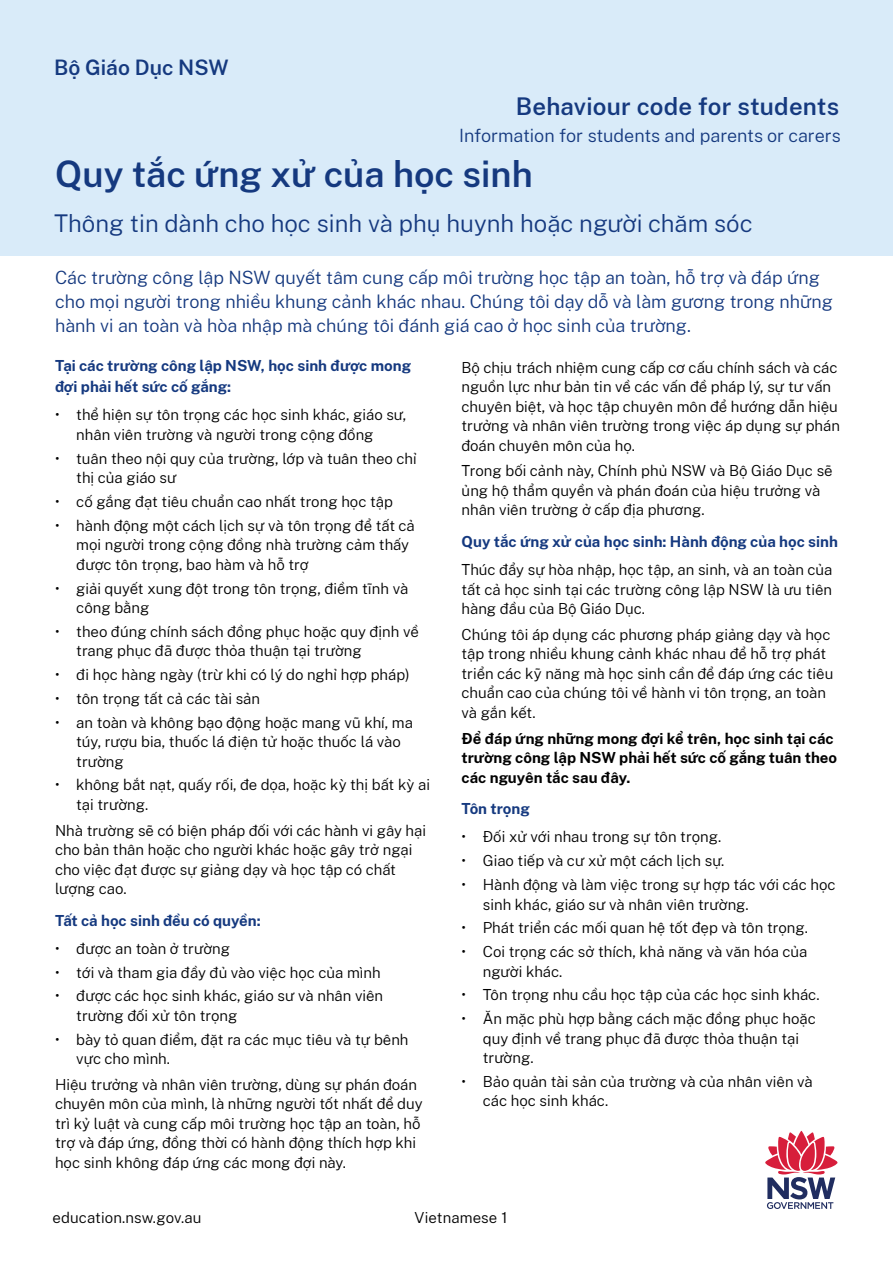
<style>
.page{position:relative;width:893px;height:1263px;background:#fff}
.page>*{position:absolute;margin:0;border:0;box-sizing:border-box;transform-origin:0 0}
.t1{font:600 36px "Public Sans";color:#15397f}
.t2{font:300 24px "Public Sans";color:#15397f}
.t3{font:600 24px "Public Sans";letter-spacing:.01em;color:#15397f}
.t4{font:600 21px "Public Sans";color:#15397f}
.Intro_heading{font:300 18px/24px "Public Sans";color:#15397f}
.Body_text{font:300 15px/19.5px "Public Sans";color:#000}
.t5{font:700 15px/21px "Public Sans";color:#15397f}
.Body_text-2{font:700 15px/19.5px "Public Sans";color:#000}
</style>
<div class="page">
<div style="left:0;top:0;width:893px;height:255px;background:#d9ebf9"></div>
<svg style="left:765px;top:1130px;width:73px;height:79px"></svg>
<p class="t4" style="left:54px;top:52px;width:176px">Bộ Giáo Dục NSW</p>
<h2 class="t3" style="left:516px;top:89px;width:325px">Behaviour code for students</h2>
<p class="Intro_heading" style="left:459px;top:123px;width:383px">Information for students and parents or carers</p>
<h1 class="t1" style="left:55px;top:148px;width:479px">Quy tắc ứng xử của học sinh</h1>
<h2 class="t2" style="left:54px;top:207px;width:700px">Thông tin dành cho học sinh và phụ huynh hoặc người chăm sóc</h2>
<p class="Intro_heading" style="left:55px;top:265px;width:779px">Các trường công lập NSW quyết tâm cung cấp môi trường học tập an toàn, hỗ trợ và đáp ứng cho mọi người trong nhiều khung cảnh khác nhau. Chúng tôi dạy dỗ và làm gương trong những hành vi an toàn và hòa nhập mà chúng tôi đánh giá cao ở học sinh của trường.</p>
<h3 class="t5" style="left:55px;top:354px;width:358px">Tại các trường công lập NSW, học sinh được mong đợi phải hết sức cố gắng:</h3>
<p class="Body_text" style="left:76px;top:405px;width:331px;text-indent:-21px">• thể hiện sự tôn trọng các học sinh khác, giáo sư, nhân viên trường và người trong cộng đồng</p>
<p class="Body_text" style="left:76px;top:448px;width:342px;text-indent:-21px">• tuân theo nội quy của trường, lớp và tuân theo chỉ thị của giáo sư</p>
<p class="Body_text" style="left:55px;top:491px;width:339px">• cố gắng đạt tiêu chuẩn cao nhất trong học tập</p>
<p class="Body_text" style="left:76px;top:515px;width:340px;text-indent:-21px">• hành động một cách lịch sự và tôn trọng để tất cả mọi người trong cộng đồng nhà trường cảm thấy được tôn trọng, bao hàm và hỗ trợ</p>
<p class="Body_text" style="left:76px;top:578px;width:334px;text-indent:-21px">• giải quyết xung đột trong tôn trọng, điềm tĩnh và công bằng</p>
<p class="Body_text" style="left:76px;top:621px;width:344px;text-indent:-21px">• theo đúng chính sách đồng phục hoặc quy định về trang phục đã được thỏa thuận tại trường</p>
<p class="Body_text" style="left:55px;top:664px;width:356px">• đi học hàng ngày (trừ khi có lý do nghỉ hợp pháp)</p>
<p class="Body_text" style="left:55px;top:688px;width:207px">• tôn trọng tất cả các tài sản</p>
<p class="Body_text" style="left:76px;top:712px;width:338px;text-indent:-21px">• an toàn và không bạo động hoặc mang vũ khí, ma túy, rượu bia, thuốc lá điện tử hoặc thuốc lá vào trường</p>
<p class="Body_text" style="left:76px;top:774px;width:355px;text-indent:-21px">• không bắt nạt, quấy rối, đe dọa, hoặc kỳ thị bất kỳ ai tại trường.</p>
<p class="Body_text" style="left:55px;top:820px;width:373px">Nhà trường sẽ có biện pháp đối với các hành vi gây hại cho bản thân hoặc cho người khác hoặc gây trở ngại cho việc đạt được sự giảng dạy và học tập có chất lượng cao.</p>
<h3 class="t5" style="left:55px;top:909px;width:207px">Tất cả học sinh đều có quyền:</h3>
<p class="Body_text" style="left:55px;top:938px;width:177px">• được an toàn ở trường</p>
<p class="Body_text" style="left:55px;top:962px;width:327px">• tới và tham gia đầy đủ vào việc học của mình</p>
<p class="Body_text" style="left:76px;top:985px;width:308px;text-indent:-21px">• được các học sinh khác, giáo sư và nhân viên trường đối xử tôn trọng</p>
<p class="Body_text" style="left:76px;top:1029px;width:334px;text-indent:-21px">• bày tỏ quan điểm, đặt ra các mục tiêu và tự bênh vực cho mình.</p>
<p class="Body_text" style="left:55px;top:1074px;width:369px">Hiệu trưởng và nhân viên trường, dùng sự phán đoán chuyên môn của mình, là những người tốt nhất để duy trì kỷ luật và cung cấp môi trường học tập an toàn, hỗ trợ và đáp ứng, đồng thời có hành động thích hợp khi học sinh không đáp ứng các mong đợi này.</p>
<p class="Body_text" style="left:462px;top:357px;width:380px">Bộ chịu trách nhiệm cung cấp cơ cấu chính sách và các nguồn lực như bản tin về các vấn đề pháp lý, sự tư vấn chuyên biệt, và học tập chuyên môn để hướng dẫn hiệu trưởng và nhân viên trường trong việc áp dụng sự phán đoán chuyên môn của họ.</p>
<p class="Body_text" style="left:462px;top:461px;width:373px">Trong bối cảnh này, Chính phủ NSW và Bộ Giáo Dục sẽ ủng hộ thẩm quyền và phán đoán của hiệu trưởng và nhân viên trường ở cấp địa phương.</p>
<h3 class="t5" style="left:462px;top:530px;width:378px">Quy tắc ứng xử của học sinh: Hành động của học sinh</h3>
<p class="Body_text" style="left:462px;top:559px;width:372px;text-align:justify">Thúc đẩy sự hòa nhập, học tập, an sinh, và an toàn của tất cả học sinh tại các trường công lập NSW là ưu tiên hàng đầu của Bộ Giáo Dục.</p>
<p class="Body_text" style="left:462px;top:624px;width:373px">Chúng tôi áp dụng các phương pháp giảng dạy và học tập trong nhiều khung cảnh khác nhau để hỗ trợ phát triển các kỹ năng mà học sinh cần để đáp ứng các tiêu chuẩn cao của chúng tôi về hành vi tôn trọng, an toàn và gắn kết.</p>
<p class="Body_text-2" style="left:462px;top:728px;width:377px">Để đáp ứng những mong đợi kể trên, học sinh tại các trường công lập NSW phải hết sức cố gắng tuân theo các nguyên tắc sau đây.</p>
<h3 class="t5" style="left:462px;top:797px;width:70px">Tôn trọng</h3>
<p class="Body_text" style="left:462px;top:827px;width:261px">• Đối xử với nhau trong sự tôn trọng.</p>
<p class="Body_text" style="left:462px;top:850px;width:264px">• Giao tiếp và cư xử một cách lịch sự.</p>
<p class="Body_text" style="left:483px;top:874px;width:354px;text-indent:-21px">• Hành động và làm việc trong sự hợp tác với các học sinh khác, giáo sư và nhân viên trường.</p>
<p class="Body_text" style="left:462px;top:917px;width:348px">• Phát triển các mối quan hệ tốt đẹp và tôn trọng.</p>
<p class="Body_text" style="left:483px;top:941px;width:326px;text-indent:-21px">• Coi trọng các sở thích, khả năng và văn hóa của người khác.</p>
<p class="Body_text" style="left:462px;top:984px;width:359px">• Tôn trọng nhu cầu học tập của các học sinh khác.</p>
<p class="Body_text" style="left:483px;top:1008px;width:334px;text-indent:-21px">• Ăn mặc phù hợp bằng cách mặc đồng phục hoặc quy định về trang phục đã được thỏa thuận tại trường.</p>
<p class="Body_text" style="left:483px;top:1071px;width:331px;text-indent:-21px">• Bảo quản tài sản của trường và của nhân viên và các học sinh khác.</p>
<p class="Body_text" style="left:52px;top:1207px;width:150px">education.nsw.gov.au</p>
<p class="Body_text" style="left:415px;top:1207px;width:94px">Vietnamese 1</p>
</div>
